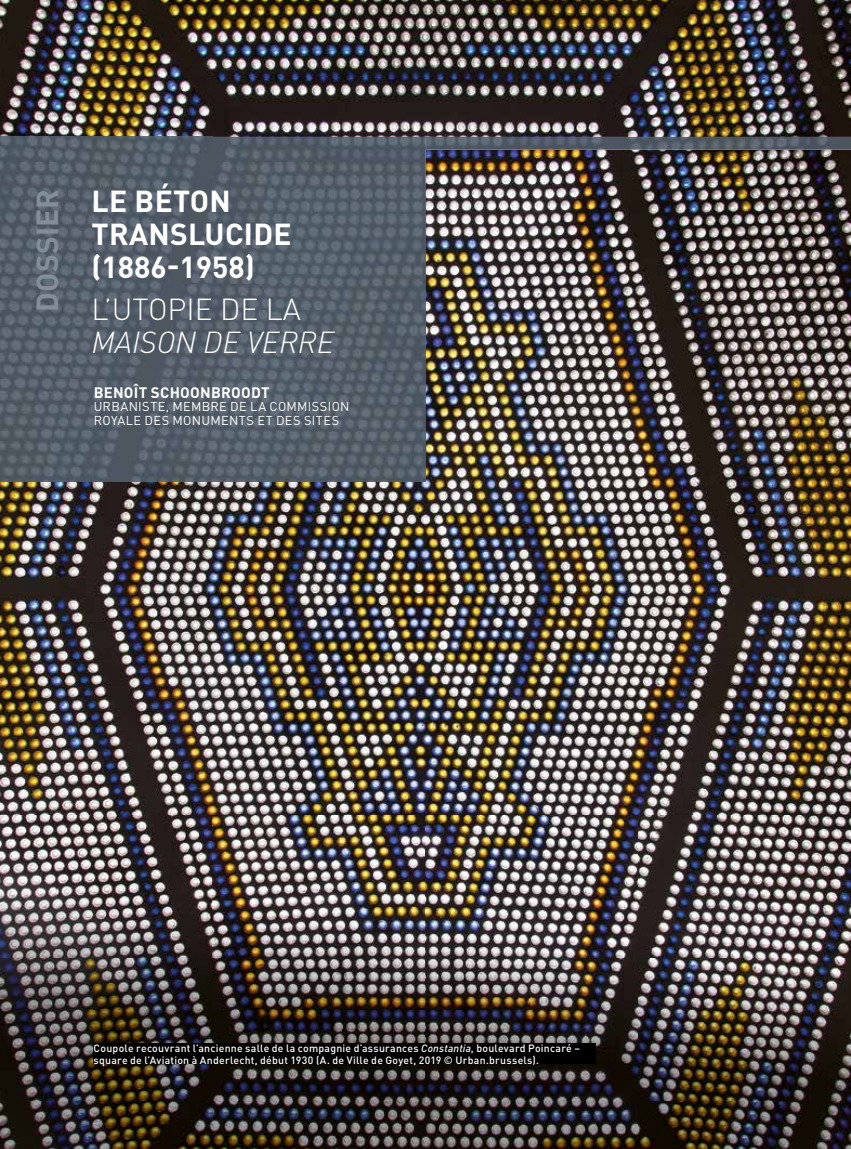
<style>
.page{position:relative;width:851px;height:1149px;background:#fff}
.page>*{position:absolute;margin:0;border:0;box-sizing:border-box;transform-origin:0 0}
.t1{font:700 30px/33px "DINOT";letter-spacing:.01em;color:#fff}
.t2{font:italic 300 30px "DINOT";color:#fff}
.t3{font:300 30px "DINOT";color:#fff}
.t4{font:700 30px "DINOT";letter-spacing:.005em;color:#838e99}
.t5{font:700 15px "DINOT";letter-spacing:.015em;color:#fff}
.t6{font:12.75px/13.5px "DINOT";letter-spacing:.025em;color:#fff}
.t7{font:500 10.5px/12px "DINOT";letter-spacing:.02em;color:#fff}
.s1{font-style:italic}
</style>
<div class="page">
<img style="left:0;top:0;width:850px;height:1148px">
<img style="left:0;top:137px;width:425px;height:344px">
<img style="left:425px;top:137px;width:425px;height:49px">
<img style="left:425px;top:186px;width:1px;height:295px">
<div style="left:94px;top:1042px;width:501px;height:21px;background:#000"></div>
<h1 class="t4" style="left:28px;top:312px;width:124px;rotate:-90deg">DOSSIER</h1>
<h1 class="t1" style="left:91px;top:184px;width:202px">LE BÉTON<br>TRANSLUCIDE (1886-1958)</h1>
<h1 class="t3" style="left:92px;top:290px;width:211px">L’UTOPIE DE LA</h1>
<h1 class="t2" style="left:92px;top:323px;width:244px">MAISON DE VERRE</h1>
<h2 class="t5" style="left:94px;top:382px;width:178px">BENOÎT SCHOONBROODT</h2>
<p class="t6" style="left:94px;top:399px;width:257px">URBANISTE, MEMBRE DE LA COMMISSION<br>ROYALE DES MONUMENTS ET DES SITES</p>
<p class="t7" style="left:94px;top:1041px;width:488px">Coupole recouvrant l’ancienne salle de la compagnie d’assurances <span class="s1">Constantia</span>, boulevard Poincaré – square de l’Aviation à Anderlecht, début 1930 (A. de Ville de Goyet, 2019 © Urban.brussels).</p>
</div>
